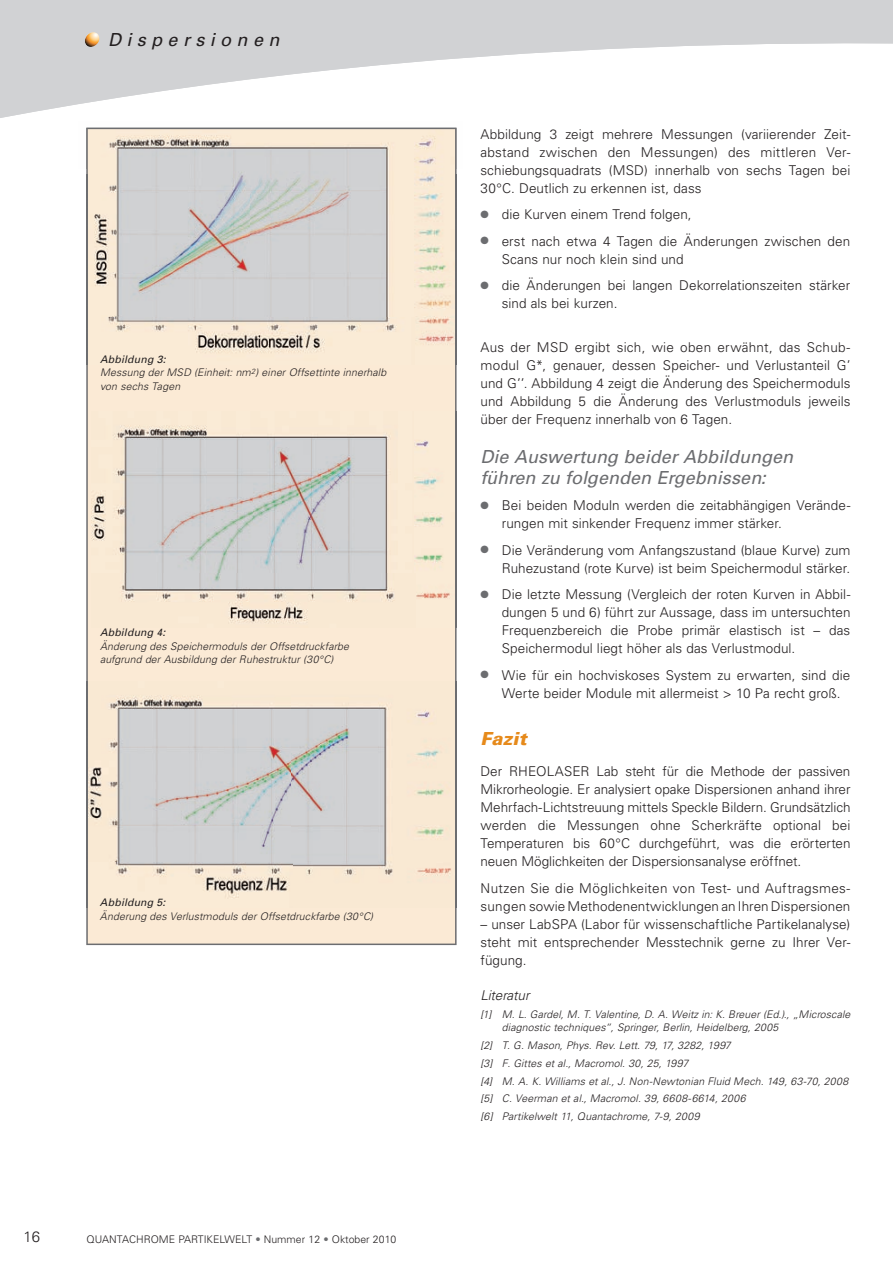
<style>
.page{position:relative;width:893px;height:1263px;background:#fff}
.page>*{position:absolute;margin:0;border:0;box-sizing:border-box;transform-origin:0 0}
.t1{font:italic 18px/21px "Univers";color:#6c6d70}
.t2{font:italic 18px "Univers";letter-spacing:.3em;color:#231f20}
.t3{font:italic 900 18px "Univers";color:#e68a1b}
.t4{font:300 15px "Univers";color:#231f20}
.t5{font:300 13.5px/18px "Univers";color:#231f20;text-align:justify}
.t6{font:italic 300 13.5px "Univers";letter-spacing:-.01em;color:#231f20}
.t7{font:italic 300 10.5px/13.5px "Univers";letter-spacing:.01em;color:#231f20}
.t8{font:300 10.5px "Univers";color:#231f20}
.t9{font:italic 10.5px "Univers";letter-spacing:.015em;color:#231f20}
.s1{font-weight:400}
.s2{color:#6c6d70}
</style>
<div class="page">
<svg style="left:0;top:0;width:893px;height:118px;fill:#d1d2d4"></svg>
<img style="left:84px;top:32px;width:16px;height:15px">
<div style="left:86px;top:365px;width:370px;height:580px;background:#fbead5"></div>
<img style="left:456px;top:170px;width:1px;height:195px">
<img style="left:88px;top:175px;width:367px;height:190px">
<img style="left:86px;top:128px;width:370px;height:47px">
<img style="left:455px;top:175px;width:1px;height:190px">
<img style="left:92px;top:412px;width:364px;height:215px">
<img style="left:86px;top:682px;width:371px;height:226px">
<img style="left:455px;top:682px;width:1px;height:226px">
<h1 class="t2" style="left:108px;top:33px;width:173px">Dispersionen</h1>
<p class="t7" style="left:100px;top:353px;width:288px"><span class="s1">Abbildung 3:<br></span>Messung der MSD (Einheit: nm<sup>2</sup>) einer Offsettinte innerhalb von sechs Tagen</p>
<p class="t9" style="left:100px;top:629px;width:67px">Abbildung 4:</p>
<p class="t7" style="left:100px;top:640px;width:250px">Änderung des Speichermoduls der Offsetdruckfarbe aufgrund der Ausbildung der Ruhestruktur (30°C)</p>
<p class="t9" style="left:100px;top:899px;width:67px">Abbildung 5:</p>
<p class="t7" style="left:100px;top:910px;width:275px">Änderung des Verlustmoduls der Offsetdruckfarbe (30°C)</p>
<p class="t4" style="left:24px;top:1231px;width:18px">16</p>
<p class="t8" style="left:86px;top:1236px;width:311px">QUANTACHROME PARTIKELWELT <span class="s2">•</span> Nummer 12 <span class="s2">•</span> Oktober 2010</p>
<p class="t5" style="left:480px;top:126px;width:371px">Abbildung 3 zeigt mehrere Messungen (variierender Zeit&shy;abstand zwischen den Messungen) des mittleren Ver&shy;schiebungsquadrats (MSD) innerhalb von sechs Tagen bei 30°C. Deutlich zu erkennen ist, dass</p>
<p class="t5" style="left:480px;top:206px;width:213px"><span class="s2">●</span> die Kurven einem Trend folgen,</p>
<p class="t5" style="left:502px;top:233px;width:350px;text-indent:-21px"><span class="s2">●</span> erst nach etwa 4 Tagen die Änderungen zwischen den<br>Scans nur noch klein sind und</p>
<p class="t5" style="left:502px;top:277px;width:350px;text-indent:-21px"><span class="s2">●</span> die Änderungen bei langen Dekorrelationszeiten stärker sind als bei kurzen.</p>
<p class="t5" style="left:480px;top:340px;width:371px">Aus der MSD ergibt sich, wie oben erwähnt, das Schub&shy;modul G*, genauer, dessen Speicher- und Verlustanteil G’ und G’’. Abbildung 4 zeigt die Änderung des Speichermoduls und Abbildung 5 die Änderung des Verlustmoduls jeweils über der Frequenz innerhalb von 6 Tagen.</p>
<h1 class="t1" style="left:480px;top:447px;width:314px">Die Auswertung beider Abbildungen führen zu folgenden Ergebnissen:</h1>
<p class="t5" style="left:502px;top:498px;width:350px;text-indent:-21px"><span class="s2">●</span> Bei beiden Moduln werden die zeitabhängigen Verän de&shy;rungen mit sinkender Frequenz immer stärker.</p>
<p class="t5" style="left:480px;top:542px;width:371px;text-align:right"><span class="s2">●</span> Die Veränderung vom Anfangszustand (blaue Kurve) zum<br>Ruhezustand (rote Kurve) ist beim Speichermodul stärker.</p>
<p class="t5" style="left:502px;top:587px;width:350px;text-indent:-21px"><span class="s2">●</span> Die letzte Messung (Vergleich der roten Kurven in Abbil&shy;dungen 5 und 6) führt zur Aussage, dass im untersuchten Frequenzbereich die Probe primär elastisch ist – das Speicher modul liegt höher als das Verlustmodul.</p>
<p class="t5" style="left:502px;top:667px;width:350px;text-indent:-21px"><span class="s2">●</span> Wie für ein hochviskoses System zu erwarten, sind die<br>Werte beider Module mit allermeist &gt; 10 Pa recht groß.</p>
<h1 class="t3" style="left:480px;top:732px;width:48px">Fazit</h1>
<p class="t5" style="left:480px;top:763px;width:371px">Der RHEOLASER Lab steht für die Methode der passiven Mikrorheologie. Er analysiert opake Dispersionen anhand ihrer Mehrfach-Lichtstreuung mittels Speckle Bildern. Grundsätzlich werden die Messungen ohne Scherkräfte optional bei Temperaturen bis 60°C durchgeführt, was die erörterten neuen Möglichkeiten der Dispersionsanalyse eröffnet.</p>
<p class="t5" style="left:480px;top:880px;width:371px">Nutzen Sie die Möglichkeiten von Test- und Auftragsmes&shy;sungen sowie Methodenentwicklungen an Ihren Dispersionen</p>
<p class="t5" style="left:480px;top:916px;width:371px">– unser LabSPA (Labor für wissenschaftliche Partikelanalyse) steht mit entsprechender Messtechnik gerne zu Ihrer Ver&shy;fügung.</p>
<p class="t6" style="left:480px;top:990px;width:51px">Literatur</p>
<p class="t7" style="left:502px;top:1008px;width:350px;text-indent:-21px">[1] M. L. Gardel, M. T. Valentine, D. A. Weitz in: K. Breuer (Ed.)., „Microscale diagnostic techniques“, Springer, Berlin, Heidelberg, 2005</p>
<p class="t7" style="left:480px;top:1038px;width:369px;line-height:17.7px">[2] T. G. Mason, Phys. Rev. Lett. 79, 17, 3282, 1997<br>[3] F. Gittes et al., Macromol. 30, 25, 1997<br>[4] M. A. K. Williams et al., J. Non-Newtonian Fluid Mech. 149, 63-70, 2008 [5] C. Veerman et al., Macromol. 39, 6608-6614, 2006<br>[6] Partikelwelt 11, Quantachrome, 7-9, 2009</p>
</div>
